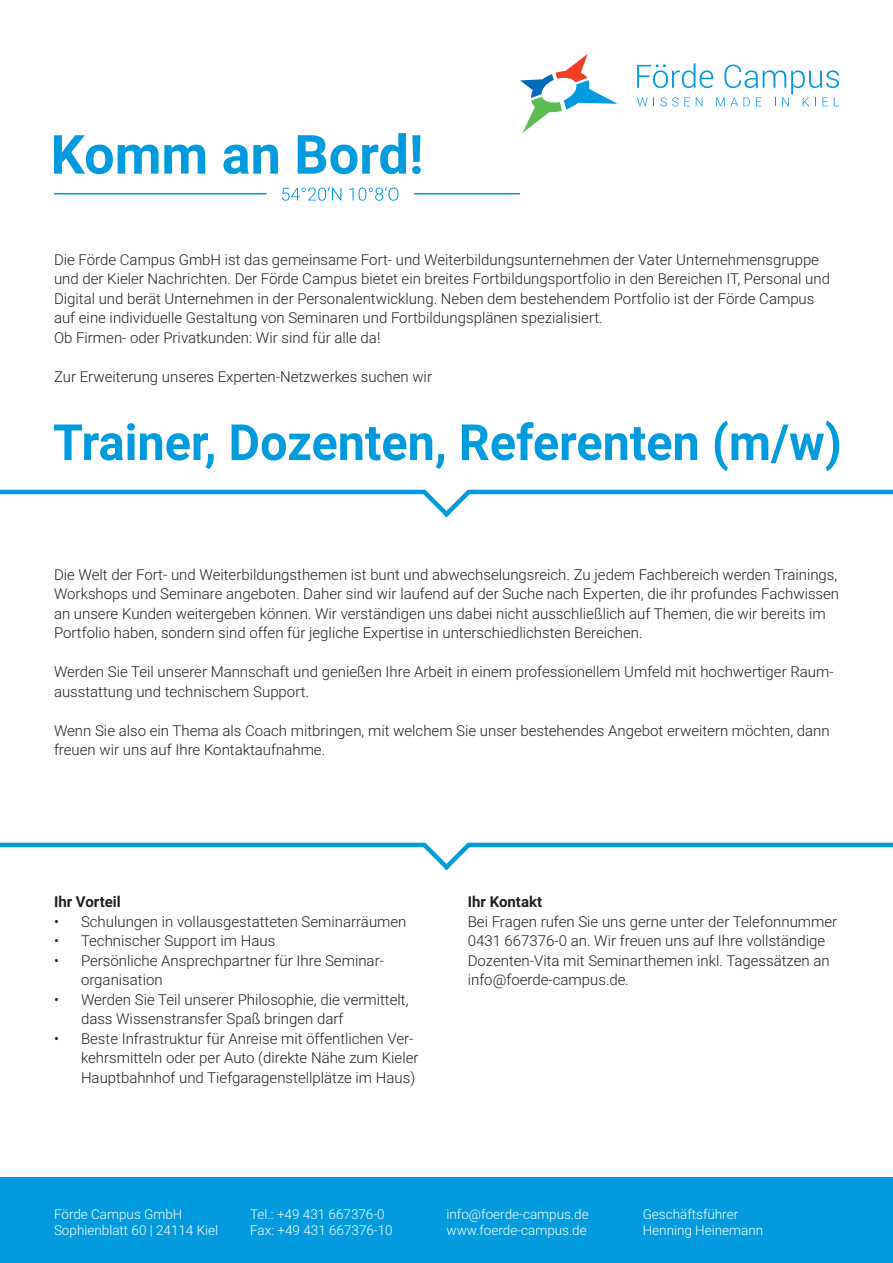
<style>
.page{position:relative;width:893px;height:1263px;background:#fff}
.page>*{position:absolute;margin:0;border:0;box-sizing:border-box;transform-origin:0 0}
.t1{font:300 15px/19.5px "Roboto";color:#231f20}
.t2{font:700 15px "Roboto";color:#231f20}
.t3{font:300 13.5px/16.2px "Roboto";color:#fff}
.s1{font-style:italic}
</style>
<div class="page">
<svg style="left:520px;top:54px;width:98px;height:79px"></svg>
<svg style="left:637px;top:63px;width:202px;height:44px"></svg>
<svg style="left:54px;top:133px;width:367px;height:41px"></svg>
<hr style="left:54px;top:193px;width:213px;height:2px;background:#009bde">
<svg style="left:282px;top:187px;width:116px;height:14px"></svg>
<div style="left:0;top:1178px;width:893px;height:85px;background:#009bde"></div>
<hr style="left:0;top:490px;width:425px;height:4px;background:#009bde">
<hr style="left:468px;top:490px;width:425px;height:4px;background:#009bde">
<svg style="left:417px;top:489px;width:59px;height:29px"></svg>
<hr style="left:0;top:843px;width:425px;height:4px;background:#009bde">
<hr style="left:468px;top:843px;width:425px;height:4px;background:#009bde">
<svg style="left:417px;top:842px;width:59px;height:29px"></svg>
<hr style="left:414px;top:193px;width:106px;height:2px;background:#009bde">
<svg style="left:54px;top:421px;width:785px;height:50px"></svg>
<p class="t1" style="left:54px;top:249px;width:777px">Die Förde Campus GmbH ist das gemeinsame Fort- und Weiterbildungsunternehmen der Vater Unternehmensgruppe und der Kieler Nachrichten. Der Förde Campus bietet ein breites Fortbildungsportfolio in den Bereichen IT, Personal und Digital und berät Unternehmen in der Personalentwicklung. Neben dem bestehendem Portfolio ist der Förde Campus auf eine individuelle Gestaltung von Seminaren und Fortbildungsplänen spezialisiert.<br>Ob Firmen- oder Privatkunden: Wir sind für alle da!</p>
<p class="t1" style="left:54px;top:366px;width:380px">Zur Erweiterung unseres Experten-Netzwerkes suchen wir</p>
<p class="t1" style="left:54px;top:564px;width:787px">Die Welt der Fort- und Weiterbildungsthemen ist bunt und abwechselungsreich. Zu jedem Fachbereich werden Trainings, Workshops und Seminare angeboten. Daher sind wir laufend auf der Suche nach Experten, die ihr profundes Fachwissen an unsere Kunden weitergeben können. Wir verständigen uns dabei nicht ausschließlich auf Themen, die wir bereits im Portfolio haben, sondern sind offen für jegliche Expertise in unterschiedlichsten Bereichen.</p>
<p class="t1" style="left:54px;top:662px;width:781px">Werden Sie Teil unserer Mannschaft und genießen Ihre Arbeit in einem professionellem Umfeld mit hochwertiger Raum&shy;ausstattung und technischem Support.</p>
<p class="t1" style="left:54px;top:720px;width:777px">Wenn Sie also ein Thema als Coach mitbringen, mit welchem Sie unser bestehendes Angebot erweitern möchten, dann freuen wir uns auf Ihre Kontaktaufnahme.</p>
<p class="t2" style="left:54px;top:891px;width:68px">Ihr Vorteil</p>
<p class="t1" style="left:54px;top:911px;width:354px">• Schulungen in vollausgestatteten Seminarräumen</p>
<p class="t1" style="left:54px;top:930px;width:223px">• Technischer Support im Haus</p>
<p class="t1" style="left:81px;top:950px;width:304px;text-indent:-27px">• Persönliche Ansprechpartner für Ihre Seminar&shy;organisation</p>
<p class="t1" style="left:81px;top:989px;width:329px;text-indent:-27px">• Werden Sie Teil unserer Philosophie, die vermittelt, dass Wissenstransfer Spaß bringen darf</p>
<p class="t1" style="left:81px;top:1028px;width:339px;text-indent:-27px">• Beste Infrastruktur für Anreise mit öffentlichen Ver&shy;kehrsmitteln oder per Auto (direkte Nähe zum Kieler<br>Hauptbahnhof und Tiefgaragenstellplätze im Haus)</p>
<p class="t2" style="left:468px;top:891px;width:76px">Ihr Kontakt</p>
<p class="t1" style="left:468px;top:911px;width:371px">Bei Fragen rufen Sie uns gerne unter der Telefonnummer 0431 667376-0 an. Wir freuen uns auf Ihre vollständige Dozenten-Vita mit Seminarthemen inkl. Tagessätzen an info@foerde-campus.de<span class="s1">.</span></p>
<p class="t3" style="left:54px;top:1206px;width:166px">Förde Campus GmbH<br>Sophienblatt 60 | 24114 Kiel</p>
<p class="t3" style="left:250px;top:1206px;width:144px">Tel.: +49 431 667376-0<br>Fax: +49 431 667376-10</p>
<p class="t3" style="left:446px;top:1206px;width:144px">info@foerde-campus.de www.foerde-campus.de</p>
<p class="t3" style="left:643px;top:1206px;width:122px">Geschäftsführer<br>Henning Heinemann</p>
</div>
